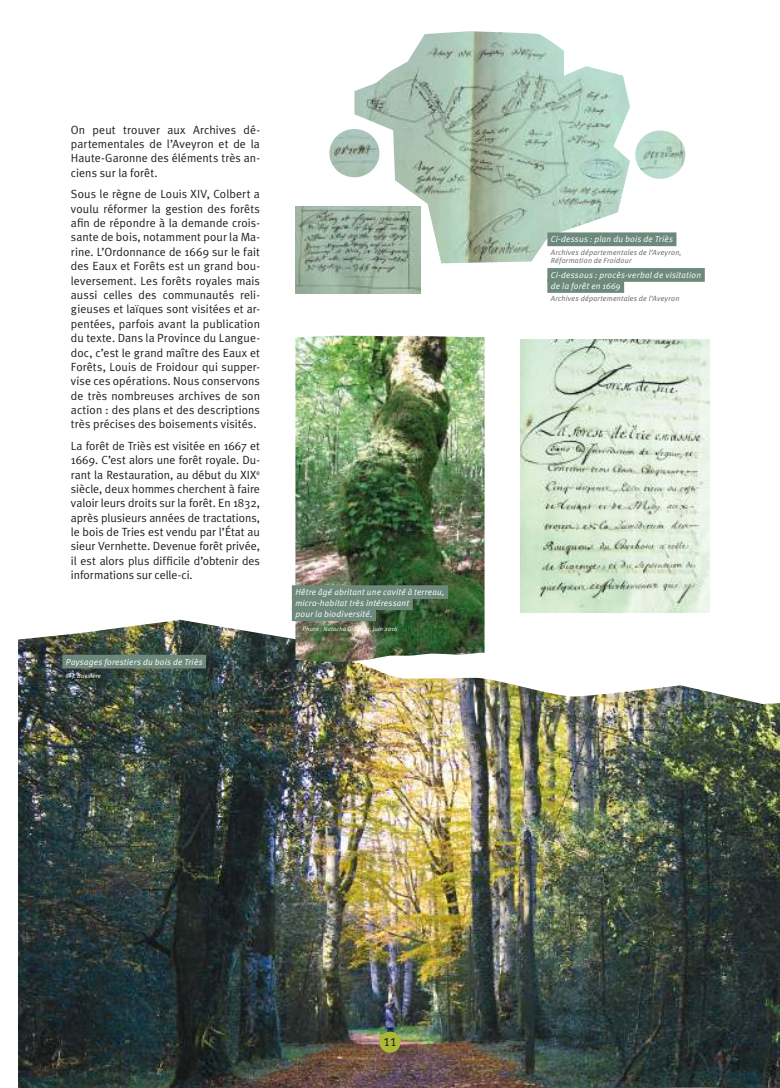
<style>
.page{position:relative;width:780px;height:1088px;background:#fff}
.page>*{position:absolute;margin:0;border:0;box-sizing:border-box;transform-origin:0 0}
.t1{font:12.5px "Francesco";color:#241f1f}
.t2{font:11.88px/14.4px "Meta Plus Normal";letter-spacing:.005em;color:#241f1f;text-align:justify}
.t3{font:italic 8.75px/11px "Meta Plus Normal";letter-spacing:.025em;color:#fff}
.t4{font:italic 7.5px/8.8px "Meta Plus Normal";letter-spacing:.03em;color:#656365}
.t5{font:italic 6.25px "Meta Plus Normal";letter-spacing:.03em;color:#fff}
</style>
<div class="page">
<img style="left:18px;top:620px;width:762px;height:468px">
<img style="left:354px;top:31px;width:276px;height:232px">
<img style="left:329px;top:129px;width:50px;height:48px">
<img style="left:635px;top:130px;width:50px;height:49px">
<img style="left:295px;top:207px;width:125px;height:87px">
<img style="left:520px;top:339px;width:189px;height:273px">
<img style="left:295px;top:336px;width:189px;height:326px">
<div style="left:62px;top:655px;width:144px;height:13px;background:#6d897c"></div>
<div style="left:292px;top:585px;width:156px;height:14px;background:#6d897c"></div>
<div style="left:292px;top:596px;width:121px;height:14px;background:#6d897c"></div>
<div style="left:292px;top:607px;width:84px;height:14px;background:#6d897c"></div>
<div style="left:547px;top:232px;width:129px;height:14px;background:#6d897c"></div>
<div style="left:547px;top:268px;width:157px;height:14px;background:#6d897c"></div>
<div style="left:547px;top:279px;width:77px;height:14px;background:#6d897c"></div>
<div style="left:379px;top:1031px;width:21px;height:22px;background:#abb936;border-radius:50%"></div>
<p class="t2" style="left:71px;top:122px;width:190px">On peut trouver aux Archives dé&shy;partementales de l’Aveyron et de la Haute-Garonne des éléments très an&shy;ciens sur la forêt.</p>
<p class="t2" style="left:71px;top:187px;width:190px">Sous le règne de Louis XIV, Colbert a voulu réformer la gestion des forêts afin de répondre à la demande crois&shy;sante de bois, notamment pour la Ma&shy;rine. L’Ordonnance de 1669 sur le fait des Eaux et Forêts est un grand bou&shy;leversement. Les forêts royales mais aussi celles des communautés reli&shy;gieuses et laïques sont visitées et ar&shy;pentées, parfois avant la publication du texte. Dans la Province du Langue&shy;doc, c’est le grand maître des Eaux et Forêts, Louis de Froidour qui supper&shy;vise ces opérations. Nous conservons de très nombreuses archives de son action : des plans et des descriptions très précises des boisements visités.</p>
<p class="t2" style="left:71px;top:438px;width:191px">La forêt de Triès est visitée en 1667 et 1669. C’est alors une forêt royale. Du&shy;rant la Restauration, au début du XIX<sup>e </sup>siècle, deux hommes cherchent à faire valoir leurs droits sur la forêt. En 1832, après plusieurs années de tractations, le bois de Tries est vendu par l’État au sieur Vernhette. Devenue forêt privée, il est alors plus difficile d’obtenir des informations sur celle-ci.</p>
<p class="t3" style="left:66px;top:656px;width:138px">Paysages forestiers du bois de Triès</p>
<p class="t5" style="left:66px;top:672px;width:37px">© J. Bussière</p>
<p class="t3" style="left:295px;top:586px;width:151px">Hêtre âgé abritant une cavité à terreau, micro-habitat très intéressant<br>pour la biodiversité.</p>
<p class="t5" style="left:302px;top:625px;width:96px">Photo : Natacha Granger, juin 2016</p>
<p class="t3" style="left:551px;top:234px;width:123px">Ci-dessus : plan du bois de Triès</p>
<p class="t4" style="left:551px;top:248px;width:132px">Archives départementales de l’Aveyron,<br>Réformation de Froidour</p>
<p class="t3" style="left:551px;top:269px;width:152px">Ci-dessous : procès-verbal de visitation de la forêt en 1669</p>
<p class="t4" style="left:551px;top:294px;width:130px">Archives départementales de l’Aveyron</p>
<p class="t1" style="left:383px;top:1033px;width:14px">11</p>
</div>
